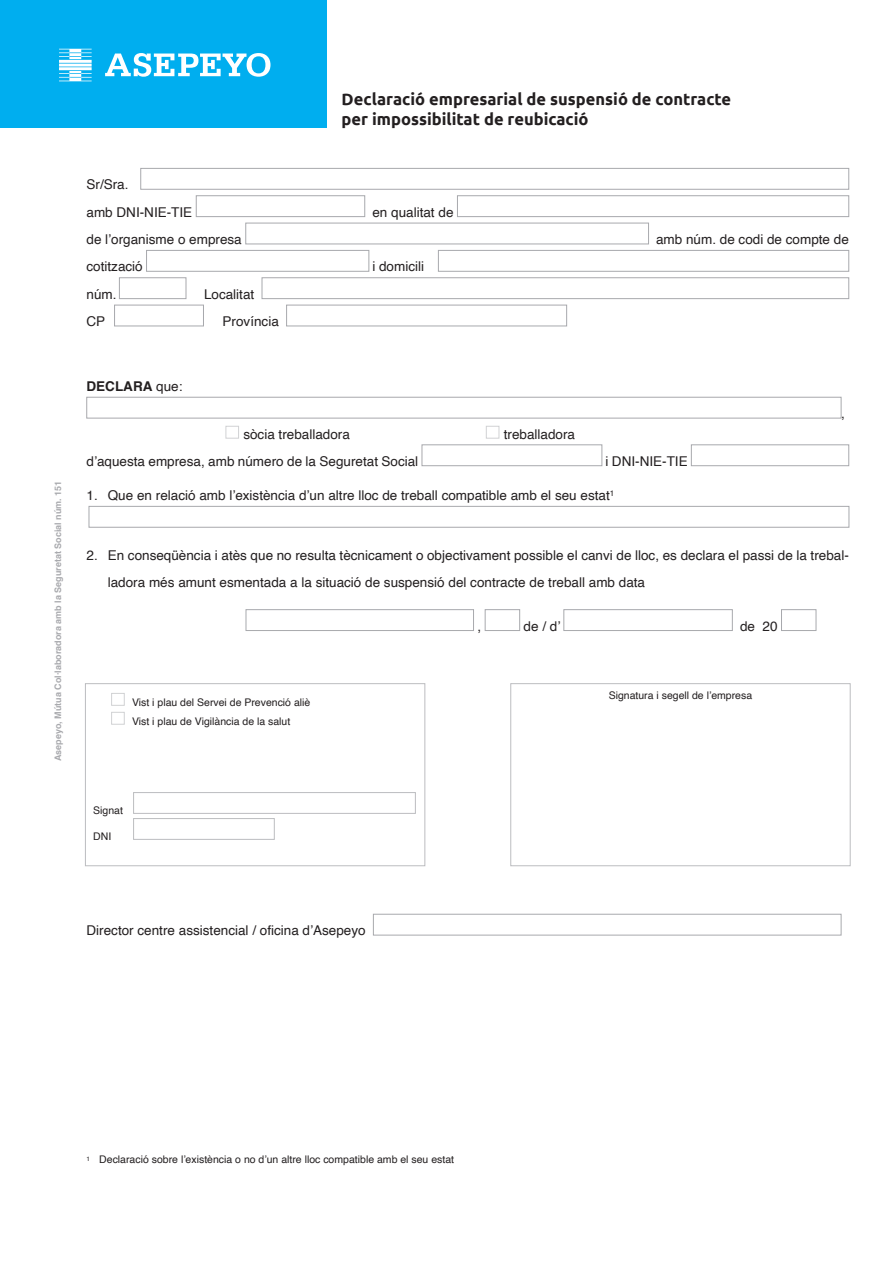
<style>
.page{position:relative;width:893px;height:1263px;background:#fff}
.page>*{position:absolute;margin:0;border:0;box-sizing:border-box;transform-origin:0 0}
.t1{font:700 16.5px/19.8px "Ubuntu";color:#231f20}
.t2{font:13.5px/27.3px "Helvetica";color:#231f20}
.t3{font:700 13.5px "Helvetica";color:#231f20}
.t4{font:10.5px/18.9px "Helvetica";color:#231f20}
.t5{font:700 9px "Helvetica";color:#a8a9ad}
.s1{font-weight:400}
</style>
<div class="page">
<div style="left:0;top:0;width:326px;height:128px;background:#00aeef"></div>
<svg style="left:59px;top:49px;width:33px;height:32px"></svg>
<svg style="left:105px;top:53px;width:165px;height:24px"></svg>
<div style="left:141px;top:168px;width:708px;height:21px;border:1px solid #a8a9ad"></div>
<div style="left:196px;top:196px;width:169px;height:21px;border:1px solid #a8a9ad"></div>
<div style="left:457px;top:196px;width:392px;height:21px;border:1px solid #a8a9ad"></div>
<div style="left:246px;top:223px;width:403px;height:21px;border:1px solid #a8a9ad"></div>
<div style="left:146px;top:250px;width:223px;height:21px;border:1px solid #a8a9ad"></div>
<div style="left:119px;top:278px;width:67px;height:21px;border:1px solid #a8a9ad"></div>
<div style="left:262px;top:278px;width:587px;height:21px;border:1px solid #a8a9ad"></div>
<div style="left:114px;top:305px;width:90px;height:21px;border:1px solid #a8a9ad"></div>
<div style="left:286px;top:305px;width:281px;height:21px;border:1px solid #a8a9ad"></div>
<div style="left:87px;top:397px;width:754px;height:21px;border:1px solid #a8a9ad"></div>
<div style="left:422px;top:445px;width:180px;height:21px;border:1px solid #a8a9ad"></div>
<div style="left:691px;top:445px;width:158px;height:21px;border:1px solid #a8a9ad"></div>
<div style="left:89px;top:506px;width:760px;height:21px;border:1px solid #a8a9ad"></div>
<div style="left:373px;top:914px;width:468px;height:21px;border:1px solid #a8a9ad"></div>
<div style="left:246px;top:609px;width:228px;height:22px;border:1px solid #a8a9ad"></div>
<div style="left:485px;top:609px;width:35px;height:22px;border:1px solid #a8a9ad"></div>
<div style="left:564px;top:609px;width:168px;height:22px;border:1px solid #a8a9ad"></div>
<div style="left:781px;top:609px;width:35px;height:22px;border:1px solid #a8a9ad"></div>
<div style="left:226px;top:426px;width:13px;height:13px;border:1px solid #d1d2d4"></div>
<div style="left:486px;top:426px;width:13px;height:13px;border:1px solid #d1d2d4"></div>
<div style="left:438px;top:250px;width:411px;height:21px;border:1px solid #a8a9ad"></div>
<div style="left:85px;top:683px;width:340px;height:183px;border:1px solid #bcbdc0"></div>
<div style="left:133px;top:792px;width:283px;height:22px;border:1px solid #bcbdc0"></div>
<div style="left:133px;top:818px;width:142px;height:21px;border:1px solid #bcbdc0"></div>
<div style="left:111px;top:693px;width:14px;height:13px;border:1px solid #d1d2d4"></div>
<div style="left:111px;top:712px;width:14px;height:13px;border:1px solid #d1d2d4"></div>
<div style="left:510px;top:683px;width:340px;height:183px;border:1px solid #bcbdc0"></div>
<p class="t5" style="left:54px;top:761px;width:282px;rotate:-90deg">Asepeyo, Mútua Col·laboradora amb la Seguretat Social núm. 151</p>
<p class="t2" style="left:87px;top:172px;width:107px">Sr/Sra.<br>amb DNI-NIE-TIE</p>
<p class="t1" style="left:342px;top:89px;width:391px">Declaració empresarial de suspensió de contracte per impossibilitat de reubicació</p>
<p class="t2" style="left:372px;top:199px;width:83px">en qualitat de</p>
<p class="t2" style="left:87px;top:227px;width:157px">de l’organisme o empresa</p>
<p class="t2" style="left:656px;top:227px;width:194px">amb núm. de codi de compte de</p>
<p class="t2" style="left:87px;top:254px;width:58px">cotització</p>
<p class="t2" style="left:373px;top:254px;width:53px">i domicili</p>
<p class="t2" style="left:87px;top:281px;width:32px">núm.</p>
<p class="t2" style="left:204px;top:281px;width:52px">Localitat</p>
<p class="t2" style="left:87px;top:309px;width:20px">CP</p>
<p class="t2" style="left:223px;top:309px;width:58px">Província</p>
<p class="t3" style="left:87px;top:381px;width:98px">DECLARA <span class="s1">que:</span></p>
<p class="t2" style="left:243px;top:421px;width:108px">sòcia treballadora</p>
<p class="t2" style="left:504px;top:421px;width:73px">treballadora</p>
<p class="t2" style="left:87px;top:449px;width:333px">d’aquesta empresa, amb número de la Seguretat Social</p>
<p class="t2" style="left:605px;top:449px;width:84px">i DNI-NIE-TIE</p>
<p class="t2" style="left:87px;top:483px;width:529px">1. Que en relació amb l’existència d’un altre lloc de treball compatible amb el seu estat<sup>1</sup></p>
<p class="t2" style="left:841px;top:401px;width:5px">,</p>
<p class="t2" style="left:108px;top:542px;width:743px;text-indent:-21px">2. En conseqüència i atès que no resulta tècnicament o objectivament possible el canvi de lloc, es declara el passi de la trebal&shy;ladora més amunt esmentada a la situació de suspensió del contracte de treball amb data</p>
<p class="t2" style="left:477px;top:613px;width:5px">,</p>
<p class="t2" style="left:524px;top:613px;width:38px">de / d’</p>
<p class="t2" style="left:740px;top:613px;width:39px">de 20</p>
<p class="t4" style="left:132px;top:693px;width:180px">Vist i plau del Servei de Prevenció aliè<br>Vist i plau de Vigilància de la salut</p>
<p class="t4" style="left:93px;top:801px;width:31px">Signat</p>
<p class="t4" style="left:93px;top:827px;width:20px">DNI</p>
<p class="t4" style="left:609px;top:687px;width:145px">Signatura i segell de l’empresa</p>
<p class="t2" style="left:87px;top:918px;width:281px">Director centre assistencial / oficina d’Asepeyo</p>
<p class="t4" style="left:87px;top:1151px;width:369px"><sup>1</sup> Declaració sobre l’existència o no d’un altre lloc compatible amb el seu estat</p>
</div>
